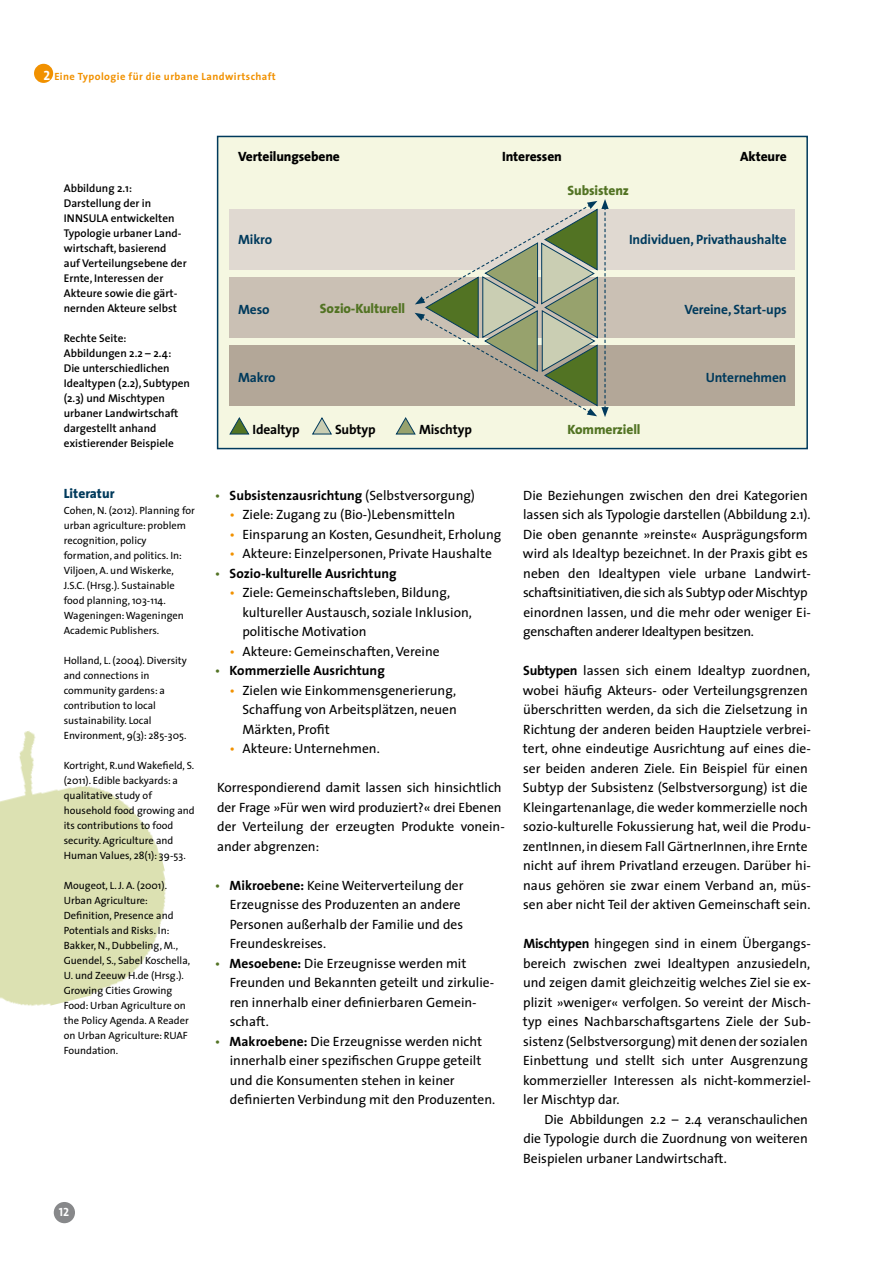
<style>
.page{position:relative;width:893px;height:1263px;background:#fff}
.page>*{position:absolute;margin:0;border:0;box-sizing:border-box;transform-origin:0 0}
.t1{font:13.5px/19.5px "The Sans";color:#000}
.t2{font:700 13.5px "The Sans";color:#000}
.t3{font:700 13.5px "The Sans";letter-spacing:-.01em;color:#003a5c}
.t4{font:800 13.5px "The Sans";letter-spacing:-.01em;color:#527323}
.t5{font:800 13.5px "The Sans";letter-spacing:-.01em;color:#000}
.t6{font:800 13.5px "The Sans";color:#003a5c}
.t7{font:12px "The Sans Bold Caps";color:#fff}
.t8{font:600 11.25px/15px "The Sans";color:#000}
.t9{font:10.5px/15px "The Sans";color:#000}
.t10{font:700 10.5px "The Sans";letter-spacing:.04em;color:#f19100}
.s1{font-family:"The Sans Bold Caps";font-weight:400;font-size:13.5px;color:#fff}
.s2{font-weight:400;color:#527323}
.s3{font-weight:400}
.s4{color:#f19100}
.s5{color:#527323}
.s6{font-weight:700}
</style>
<div class="page">
<div style="left:54px;top:1202px;width:21px;height:21px;background:#87888a;border-radius:50%"></div>
<div style="left:217px;top:136px;width:591px;height:313px;background:#f5f7e1;border:2px solid #003a5c"></div>
<img style="left:0;top:731px;width:166px;height:275px">
<svg style="left:229px;top:417px;width:20px;height:17px"></svg>
<svg style="left:312px;top:417px;width:20px;height:17px"></svg>
<div style="left:230px;top:209px;width:565px;height:60px;background:#e0d9d1"></div>
<div style="left:230px;top:277px;width:565px;height:60px;background:#cac0b4"></div>
<div style="left:230px;top:346px;width:565px;height:60px;background:#b3a798"></div>
<svg style="left:396px;top:199px;width:213px;height:235px"></svg>
<div style="left:34px;top:64px;width:19px;height:19px;background:#f19100;border-radius:50%"></div>
<p class="t10" style="left:44px;top:67px;width:234px"><span class="s1">2</span> Eine Typologie für die urbane Landwirtschaft</p>
<p class="t8" style="left:64px;top:181px;width:124px">Abbildung 2.1:<br>Darstellung der in<br>INNSULA entwickelten<br>Typologie urbaner Land&shy;wirtschaft, basierend<br>auf Verteilungsebene der<br>Ernte, Interessen der<br>Akteure sowie die gärt&shy;nernden Akteure selbst</p>
<p class="t8" style="left:64px;top:331px;width:128px">Rechte Seite:<br>Abbildungen 2.2 – 2.4:<br>Die unterschiedlichen<br>Idealtypen (2.2), Subtypen (2.3) und Mischtypen urbaner Landwirtschaft dargestellt anhand existierender Beispiele</p>
<p class="t6" style="left:64px;top:482px;width:52px">Literatur</p>
<p class="t9" style="left:64px;top:502px;width:133px">Cohen, N. (2012). Planning for urban agriculture: problem recognition, policy formation, and politics. In:<br>Viljoen, A. und Wiskerke,<br>J.S.C. (Hrsg.). Sustainable food planning, 103-114.<br>Wageningen: Wageningen<br>Academic Publishers.</p>
<p class="t9" style="left:64px;top:652px;width:125px">Holland, L. (2004). Diversity and connections in community gardens: a contribution to local sustainability. Local<br>Environment, 9(3): 285-305.</p>
<p class="t9" style="left:64px;top:757px;width:133px">Kortright, R.und Wakefield, S. (2011). Edible backyards: a qualitative study of household food growing and its contributions to food security. Agriculture and<br>Human Values, 28(1): 39-53.</p>
<p class="t9" style="left:64px;top:877px;width:128px">Mougeot, L. J. A. (2001).<br>Urban Agriculture:<br>Definition, Presence and<br>Potentials and Risks. In:<br>Bakker, N., Dubbeling, M.,<br>Guendel, S., Sabel Koschella,<br>U. und Zeeuw H.de (Hrsg.).<br>Growing Cities Growing<br>Food: Urban Agriculture on the Policy Agenda. A Reader on Urban Agriculture: RUAF<br>Foundation.</p>
<p class="t7" style="left:59px;top:1202px;width:12px">12</p>
<p class="t5" style="left:238px;top:145px;width:103px">Verteilungsebene</p>
<p class="t5" style="left:502px;top:145px;width:61px">Interessen</p>
<p class="t5" style="left:740px;top:145px;width:48px">Akteure</p>
<p class="t4" style="left:568px;top:179px;width:63px">Subsistenz</p>
<p class="t3" style="left:238px;top:228px;width:36px">Mikro</p>
<p class="t3" style="left:629px;top:228px;width:159px">Individuen, Privathaushalte</p>
<p class="t4" style="left:320px;top:297px;width:87px">Sozio-Kulturell</p>
<p class="t3" style="left:238px;top:298px;width:33px">Meso</p>
<p class="t3" style="left:684px;top:298px;width:104px">Vereine, Start-ups</p>
<p class="t3" style="left:238px;top:366px;width:39px">Makro</p>
<p class="t3" style="left:706px;top:366px;width:82px">Unternehmen</p>
<p class="t2" style="left:252px;top:418px;width:49px">Idealtyp</p>
<p class="t2" style="left:335px;top:418px;width:42px">Subtyp</p>
<p class="t2" style="left:419px;top:418px;width:54px">Mischtyp</p>
<p class="t4" style="left:568px;top:418px;width:74px">Kommerziell</p>
<p class="t2" style="left:215px;top:484px;width:262px"><span class="s2">•</span> Subsistenzausrichtung <span class="s3">(Selbstversorgung)</span></p>
<p class="t1" style="left:230px;top:505px;width:227px"><span class="s4">•</span> Ziele: Zugang zu (Bio-)Lebensmitteln</p>
<p class="t1" style="left:230px;top:524px;width:273px"><span class="s4">•</span> Einsparung an Kosten, Gesundheit, Erholung</p>
<p class="t1" style="left:230px;top:544px;width:264px"><span class="s4">•</span> Akteure: Einzelpersonen, Private Haushalte</p>
<p class="t2" style="left:215px;top:562px;width:183px"><span class="s2">•</span> Sozio-kulturelle Ausrichtung</p>
<p class="t1" style="left:242px;top:583px;width:231px;text-indent:-13px"><span class="s4">•</span> Ziele: Gemeinschaftsleben, Bildung, kultureller Austausch, soziale Inklusion, politische Motivation</p>
<p class="t1" style="left:230px;top:641px;width:212px"><span class="s4">•</span> Akteure: Gemeinschaften, Vereine</p>
<p class="t2" style="left:215px;top:659px;width:171px"><span class="s2">•</span> Kommerzielle Ausrichtung</p>
<p class="t1" style="left:242px;top:680px;width:216px;text-align:justify;text-indent:-13px"><span class="s4">•</span> Zielen wie Einkommensgenerierung, Schaffung von Arbeitsplätzen, neuen Märkten, Profit</p>
<p class="t1" style="left:230px;top:739px;width:152px"><span class="s4">•</span> Akteure: Unternehmen.</p>
<p class="t1" style="left:217px;top:778px;width:288px">Korrespondierend damit lassen sich hinsichtlich der Frage »Für wen wird produziert?« drei Ebenen der Verteilung der erzeugten Produkte vonein&shy;ander abgrenzen:</p>
<p class="t1" style="left:230px;top:875px;width:235px;text-indent:-15px"><span class="s5">•</span> <span class="s6">Mikroebene:</span> Keine Weiterverteilung der Erzeugnisse des Produzenten an andere Personen außerhalb der Familie und des Freundeskreises.</p>
<p class="t1" style="left:230px;top:953px;width:266px;text-indent:-15px"><span class="s5">•</span> <span class="s6">Mesoebene:</span> Die Erzeugnisse werden mit Freunden und Bekannten geteilt und zirkulie&shy;ren innerhalb einer definierbaren Gemein&shy;schaft.</p>
<p class="t1" style="left:230px;top:1031px;width:267px;text-indent:-15px"><span class="s5">•</span> <span class="s6">Makroebene:</span> Die Erzeugnisse werden nicht innerhalb einer spezifischen Gruppe geteilt und die Konsumenten stehen in keiner definierten Verbindung mit den Produzenten.</p>
<p class="t1" style="left:523px;top:485px;width:290px">Die Beziehungen zwischen den drei Kategorien lassen sich als Typologie darstellen (Abbildung 2.1).<br>Die oben genannte »reinste« Ausprägungsform wird als Idealtyp bezeichnet. In der Praxis gibt es neben den Idealtypen viele urbane Landwirt&shy;schaftsinitiativen, die sich als Subtyp oder Mischtyp einordnen lassen, und die mehr oder weniger Ei&shy;genschaften anderer Idealtypen besitzen.</p>
<p class="t1" style="left:523px;top:660px;width:290px"><span class="s6">Subtypen</span> lassen sich einem Idealtyp zuordnen, wobei häufig Akteurs- oder Verteilungsgrenzen überschritten werden, da sich die Zielsetzung in Richtung der anderen beiden Hauptziele verbrei&shy;tert, ohne eindeutige Ausrichtung auf eines die&shy;ser beiden anderen Ziele. Ein Beispiel für einen Subtyp der Subsistenz (Selbstversorgung) ist die Kleingartenanlage, die weder kommerzielle noch sozio-kulturelle Fokussierung hat, weil die Produ&shy;zentInnen, in diesem Fall GärtnerInnen, ihre Ernte nicht auf ihrem Privatland erzeugen. Darüber hi&shy;naus gehören sie zwar einem Verband an, müs&shy;sen aber nicht Teil der aktiven Gemeinschaft sein.</p>
<p class="t1" style="left:523px;top:933px;width:289px"><span class="s6">Mischtypen</span> hingegen sind in einem Übergangs&shy;bereich zwischen zwei Idealtypen anzusiedeln, und zeigen damit gleichzeitig welches Ziel sie ex&shy;plizit »weniger« verfolgen. So vereint der Misch&shy;typ eines Nachbarschaftsgartens Ziele der Sub&shy;sistenz (Selbstversorgung) mit denen der sozialen Einbettung und stellt sich unter Ausgrenzung kommerzieller Interessen als nicht-kommerziel&shy;ler Mischtyp dar.</p>
<p class="t1" style="left:523px;top:1109px;width:286px;text-align:justify;text-indent:21px">Die Abbildungen 2.2 – 2.4 veranschaulichen die Typologie durch die Zuordnung von weiteren Beispielen urbaner Landwirtschaft.</p>
</div>
